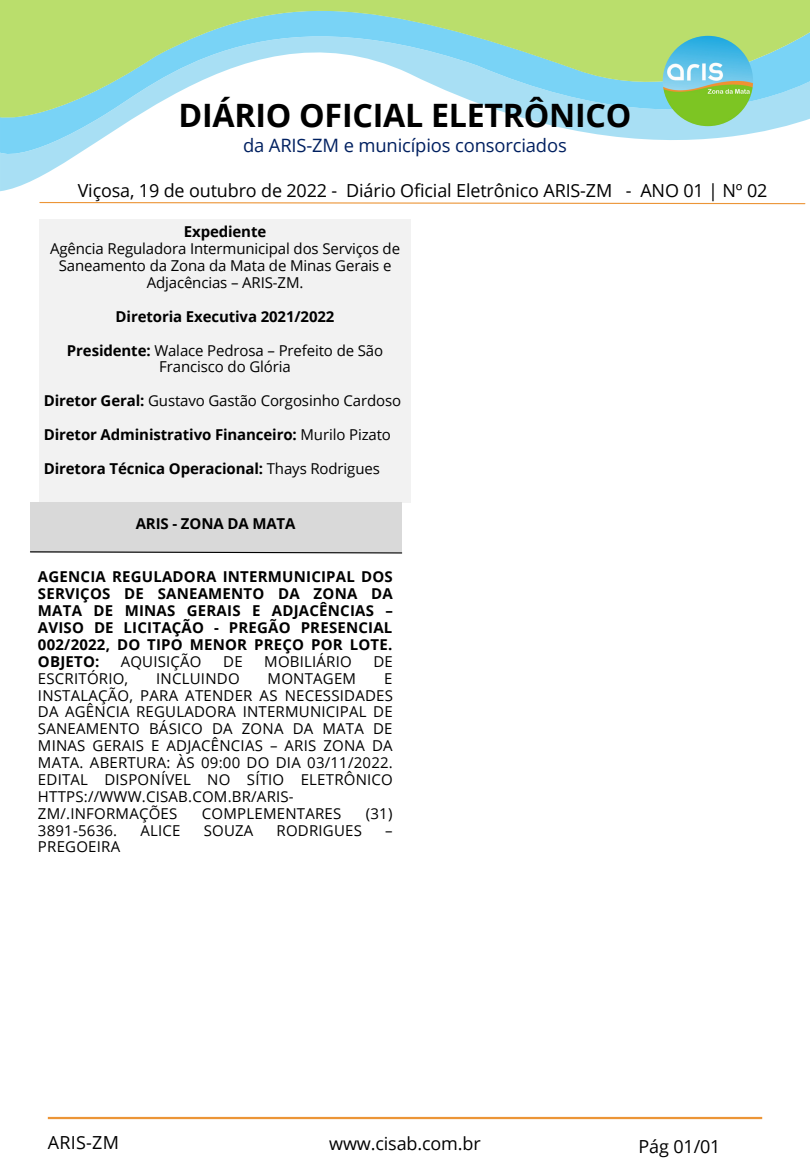
<style>
.page{position:relative;width:810px;height:1170px;background:#fff}
.page>*{position:absolute;margin:0;border:0;box-sizing:border-box;transform-origin:0 0}
.t1{font:700 32.25px "Open Sans";letter-spacing:-.01em;color:#000}
.t2{font:18.45px "Open Sans";letter-spacing:-.01em;color:#002060}
.t3{font:18px "Open Sans";letter-spacing:-.01em;color:#000}
.t4{font:15px/16.8px "Open Sans";letter-spacing:.015em;color:#000}
.t5{font:700 15px/16.8px "Open Sans";letter-spacing:-.01em;color:#000;text-align:justify}
.t6{font:15px/16.8px "Open Sans";letter-spacing:-.01em;color:#000;text-align:center}
.s1{font-weight:700}
.s2{font-weight:400}
</style>
<div class="page">
<svg style="left:0;top:167px;width:57px;height:24px"></svg>
<svg style="left:0;top:127px;width:781px;height:40px"></svg>
<svg style="left:0;top:0;width:810px;height:127px"></svg>
<hr style="left:48px;top:1117px;width:714px;height:2px;background:#ec9537">
<img style="left:663px;top:36px;width:90px;height:90px;border-radius:50%">
<svg style="left:39px;top:202px;width:767px;height:3px"></svg>
<div style="left:39px;top:219px;width:372px;height:284px;background:#f2f2f2"></div>
<div style="left:30px;top:503px;width:371px;height:50px;background:#d9d9d9"></div>
<svg style="left:30px;top:551px;width:373px;height:3px"></svg>
<h1 class="t1" style="left:179px;top:93px;width:454px">DIÁRIO OFICIAL ELETRÔNICO</h1>
<p class="t2" style="left:243px;top:133px;width:325px">da ARIS-ZM e municípios consorciados</p>
<p class="t3" style="left:78px;top:178px;width:691px">Viçosa, 19 de outubro de 2022 - Diário Oficial Eletrônico ARIS-ZM - ANO 01 | Nº 02</p>
<p class="t5" style="left:184px;top:223px;width:84px">Expediente</p>
<p class="t6" style="left:50px;top:240px;width:351px">Agência Reguladora Intermunicipal dos Serviços de<br>Saneamento da Zona da Mata de Minas Gerais e<br>Adjacências – ARIS-ZM.</p>
<p class="t5" style="left:116px;top:308px;width:220px">Diretoria Executiva 2021/2022</p>
<p class="t6" style="left:67px;top:341px;width:318px"><span class="s1">Presidente:</span> Walace Pedrosa – Prefeito de São<br>Francisco do Glória</p>
<p class="t6" style="left:44px;top:392px;width:359px"><span class="s1">Diretor Geral:</span> Gustavo Gastão Corgosinho Cardoso</p>
<p class="t5" style="left:44px;top:426px;width:349px">Diretor Administrativo Financeiro: <span class="s2">Murilo Pizato</span></p>
<p class="t5" style="left:44px;top:460px;width:338px">Diretora Técnica Operacional: <span class="s2">Thays Rodrigues</span></p>
<p class="t5" style="left:136px;top:514px;width:161px">ARIS - ZONA DA MATA</p>
<p class="t5" style="left:38px;top:568px;width:357px">AGENCIA REGULADORA INTERMUNICIPAL DOS SERVIÇOS DE SANEAMENTO DA ZONA DA MATA DE MINAS GERAIS E ADJACÊNCIAS – AVISO DE LICITAÇÃO - PREGÃO PRESENCIAL 002/2022, DO TIPO MENOR PREÇO POR LOTE.<br>OBJETO:</p>
<p class="t4" style="left:121px;top:653px;width:82px">AQUISIÇÃO</p>
<p class="t4" style="left:223px;top:653px;width:21px">DE</p>
<p class="t4" style="left:264px;top:653px;width:89px">MOBILIÁRIO</p>
<p class="t4" style="left:373px;top:653px;width:21px">DE</p>
<p class="t4" style="left:38px;top:669px;width:92px">ESCRITÓRIO,</p>
<p class="t4" style="left:156px;top:669px;width:85px">INCLUINDO</p>
<p class="t4" style="left:268px;top:669px;width:90px">MONTAGEM</p>
<p class="t4" style="left:38px;top:669px;width:357px;text-indent:346px">E<br>INSTALAÇÃO, PARA ATENDER AS NECESSIDADES<br>DA AGÊNCIA REGULADORA INTERMUNICIPAL DE<br>SANEAMENTO BÁSICO DA ZONA DA MATA DE<br>MINAS GERAIS E ADJACÊNCIAS – ARIS ZONA DA<br>MATA. ABERTURA: ÀS 09:00 DO DIA 03/11/2022.<br>EDITAL DISPONÍVEL NO SÍTIO ELETRÔNICO<br>HTTPS://WWW.CISAB.COM.BR/ARIS-<br>ZM/.INFORMAÇÕES</p>
<p class="t4" style="left:202px;top:804px;width:141px">COMPLEMENTARES</p>
<p class="t4" style="left:366px;top:804px;width:28px">(31)</p>
<p class="t4" style="left:38px;top:821px;width:81px">3891-5636.</p>
<p class="t4" style="left:140px;top:821px;width:42px">ALICE</p>
<p class="t4" style="left:204px;top:821px;width:51px">SOUZA</p>
<p class="t4" style="left:277px;top:821px;width:87px">RODRIGUES</p>
<p class="t4" style="left:385px;top:821px;width:9px">–</p>
<p class="t4" style="left:38px;top:838px;width:84px">PREGOEIRA</p>
<p class="t3" style="left:48px;top:1129px;width:73px">ARIS-ZM</p>
<p class="t3" style="left:329px;top:1131px;width:153px">www.cisab.com.br</p>
<p class="t3" style="left:639px;top:1133px;width:83px">Pág 01/01</p>
</div>
